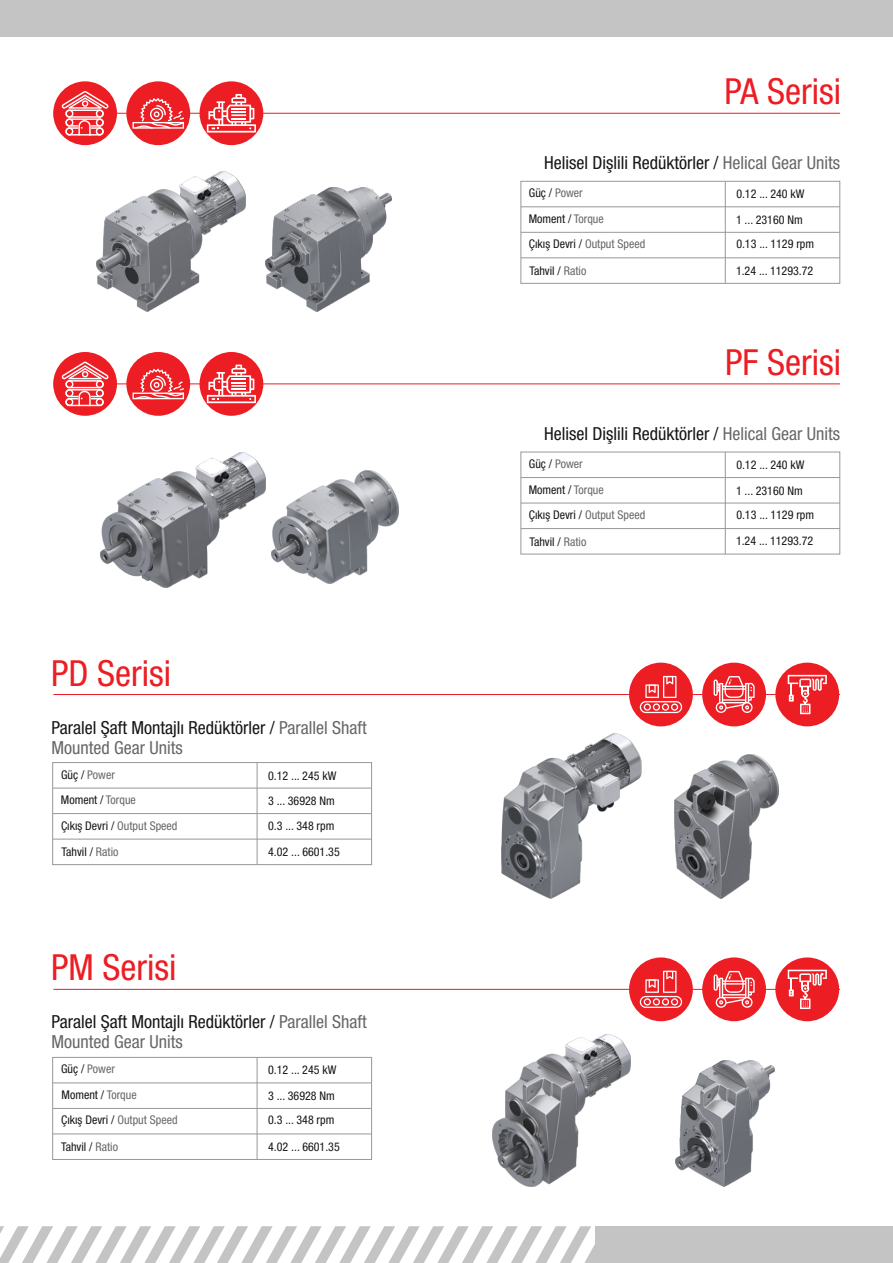
<style>
.page{position:relative;width:893px;height:1263px;background:#fff}
.page>*{position:absolute;margin:0;border:0;box-sizing:border-box;transform-origin:0 0}
.t1{font:condensed 36px "Helvetica Neue LT Pro";color:#ed1d24}
.t2{font:condensed 18px/20.5px "Helvetica Neue LT Pro";color:#151616}
.t3{font:condensed 12px/25px "Helvetica Neue LT Pro";color:#151616}
.s1{color:#676767}
</style>
<div class="page">
<img style="left:674px;top:754px;width:104px;height:144px">
<img style="left:492px;top:1034px;width:138px;height:153px">
<div style="left:0;top:0;width:893px;height:37px;background:#c4c4c5"></div>
<svg style="left:0;top:1226px;width:595px;height:37px"></svg>
<div style="left:595px;top:1226px;width:298px;height:37px;background:#c4c4c5"></div>
<hr style="left:53px;top:113px;width:787px;height:1px;background:#ed1d24">
<img style="left:272px;top:470px;width:127px;height:114px">
<div style="left:53px;top:81px;width:64px;height:64px;background:#ed1d24;border-radius:32px"></div>
<svg style="left:62px;top:91px;width:47px;height:45px"></svg>
<div style="left:126px;top:81px;width:64px;height:64px;background:#ed1d24;border-radius:32px"></div>
<svg style="left:132px;top:98px;width:52px;height:31px"></svg>
<div style="left:200px;top:81px;width:63px;height:64px;background:#ed1d24;border-radius:32px"></div>
<svg style="left:207px;top:94px;width:49px;height:39px"></svg>
<div style="left:520px;top:181px;width:320px;height:103px;border:1px solid #989899"></div>
<hr style="left:725px;top:181px;width:1px;height:102px;background:#989899">
<hr style="left:521px;top:206px;width:319px;height:1px;background:#989899">
<hr style="left:521px;top:232px;width:319px;height:1px;background:#989899">
<hr style="left:521px;top:257px;width:319px;height:1px;background:#989899">
<img style="left:101px;top:452px;width:164px;height:136px">
<img style="left:265px;top:187px;width:127px;height:125px">
<img style="left:97px;top:172px;width:148px;height:140px">
<hr style="left:53px;top:383px;width:787px;height:1px;background:#ed1d24">
<div style="left:53px;top:352px;width:64px;height:64px;background:#ed1d24;border-radius:32px"></div>
<svg style="left:62px;top:361px;width:47px;height:45px"></svg>
<div style="left:126px;top:352px;width:64px;height:64px;background:#ed1d24;border-radius:32px"></div>
<svg style="left:132px;top:368px;width:52px;height:31px"></svg>
<div style="left:200px;top:352px;width:63px;height:64px;background:#ed1d24;border-radius:32px"></div>
<svg style="left:207px;top:365px;width:49px;height:38px"></svg>
<div style="left:520px;top:452px;width:320px;height:102px;border:1px solid #989899"></div>
<hr style="left:725px;top:452px;width:1px;height:102px;background:#989899">
<hr style="left:521px;top:477px;width:319px;height:1px;background:#989899">
<hr style="left:521px;top:503px;width:319px;height:1px;background:#989899">
<hr style="left:521px;top:528px;width:319px;height:1px;background:#989899">
<hr style="left:53px;top:694px;width:787px;height:1px;background:#ed1d24">
<img style="left:502px;top:734px;width:140px;height:164px">
<img style="left:675px;top:1060px;width:100px;height:127px">
<div style="left:629px;top:663px;width:64px;height:63px;background:#ed1d24;border-radius:32px"></div>
<div style="left:702px;top:663px;width:64px;height:63px;background:#ed1d24;border-radius:32px"></div>
<div style="left:775px;top:663px;width:64px;height:63px;background:#ed1d24;border-radius:32px"></div>
<svg style="left:640px;top:676px;width:42px;height:37px"></svg>
<svg style="left:788px;top:675px;width:39px;height:39px"></svg>
<svg style="left:714px;top:676px;width:41px;height:37px"></svg>
<div style="left:52px;top:762px;width:320px;height:103px;border:1px solid #989899"></div>
<hr style="left:257px;top:762px;width:1px;height:103px;background:#989899">
<hr style="left:53px;top:788px;width:319px;height:1px;background:#989899">
<hr style="left:53px;top:813px;width:319px;height:1px;background:#989899">
<hr style="left:53px;top:839px;width:319px;height:1px;background:#989899">
<hr style="left:53px;top:989px;width:787px;height:1px;background:#ed1d24">
<div style="left:629px;top:957px;width:64px;height:64px;background:#ed1d24;border-radius:32px"></div>
<div style="left:702px;top:957px;width:64px;height:64px;background:#ed1d24;border-radius:32px"></div>
<div style="left:775px;top:957px;width:64px;height:64px;background:#ed1d24;border-radius:32px"></div>
<svg style="left:640px;top:971px;width:42px;height:37px"></svg>
<svg style="left:788px;top:970px;width:39px;height:39px"></svg>
<svg style="left:714px;top:971px;width:41px;height:37px"></svg>
<div style="left:52px;top:1057px;width:320px;height:103px;border:1px solid #989899"></div>
<hr style="left:257px;top:1057px;width:1px;height:102px;background:#989899">
<hr style="left:53px;top:1082px;width:319px;height:1px;background:#989899">
<hr style="left:53px;top:1108px;width:319px;height:1px;background:#989899">
<hr style="left:53px;top:1133px;width:319px;height:1px;background:#989899">
<h1 class="t1" style="left:51px;top:660px;width:121px">PD Serisi</h1>
<h2 class="t2" style="left:52px;top:719px;width:317px">Paralel Şaft Montajlı Redüktörler / <span class="s1">Parallel Shaft<br>Mounted Gear Units</span></h2>
<p class="t3" style="left:268px;top:764px;width:70px">0.12 ... 245 kW<br>3 ... 36928 Nm<br>0.3 ... 348 rpm</p>
<p class="t3" style="left:268px;top:841px;width:73px">4.02 ... 6601.35</p>
<p class="t3" style="left:61px;top:763px;width:118px;line-height:25.5px">Güç / <span class="s1">Power<br></span>Moment / <span class="s1">Torque<br></span>Çıkış Devri / <span class="s1">Output Speed</span></p>
<p class="t3" style="left:62px;top:841px;width:58px">Tahvil / <span class="s1">Ratio</span></p>
<h1 class="t1" style="left:51px;top:955px;width:127px">PM Serisi</h1>
<h2 class="t2" style="left:52px;top:1013px;width:317px">Paralel Şaft Montajlı Redüktörler / <span class="s1">Parallel Shaft<br>Mounted Gear Units</span></h2>
<p class="t3" style="left:61px;top:1058px;width:118px;line-height:25.5px">Güç / <span class="s1">Power<br></span>Moment / <span class="s1">Torque<br></span>Çıkış Devri / <span class="s1">Output Speed</span></p>
<p class="t3" style="left:61px;top:1136px;width:58px">Tahvil / <span class="s1">Ratio</span></p>
<p class="t3" style="left:268px;top:1059px;width:70px">0.12 ... 245 kW<br>3 ... 36928 Nm<br>0.3 ... 348 rpm</p>
<p class="t3" style="left:268px;top:1136px;width:73px">4.02 ... 6601.35</p>
<h1 class="t1" style="left:724px;top:79px;width:118px">PA Serisi</h1>
<h2 class="t2" style="left:544px;top:155px;width:298px">Helisel Dişlili Redüktörler / <span class="s1">Helical Gear Units</span></h2>
<p class="t3" style="left:529px;top:182px;width:118px;line-height:25.5px">Güç / <span class="s1">Power<br></span>Moment / <span class="s1">Torque<br></span>Çıkış Devri / <span class="s1">Output Speed</span></p>
<p class="t3" style="left:529px;top:260px;width:58px">Tahvil / <span class="s1">Ratio</span></p>
<p class="t3" style="left:736px;top:183px;width:80px">0.12 ... 240 kW<br>1 ... 23160 Nm<br>0.13 ... 1129 rpm</p>
<p class="t3" style="left:736px;top:260px;width:79px">1.24 ... 11293.72</p>
<h1 class="t1" style="left:725px;top:349px;width:117px">PF Serisi</h1>
<h2 class="t2" style="left:544px;top:425px;width:298px">Helisel Dişlili Redüktörler / <span class="s1">Helical Gear Units</span></h2>
<p class="t3" style="left:529px;top:453px;width:118px;line-height:25.5px">Güç / <span class="s1">Power<br></span>Moment / <span class="s1">Torque<br></span>Çıkış Devri / <span class="s1">Output Speed</span></p>
<p class="t3" style="left:529px;top:530px;width:58px">Tahvil / <span class="s1">Ratio</span></p>
<p class="t3" style="left:736px;top:454px;width:80px">0.12 ... 240 kW<br>1 ... 23160 Nm<br>0.13 ... 1129 rpm</p>
<p class="t3" style="left:736px;top:530px;width:79px">1.24 ... 11293.72</p>
</div>
